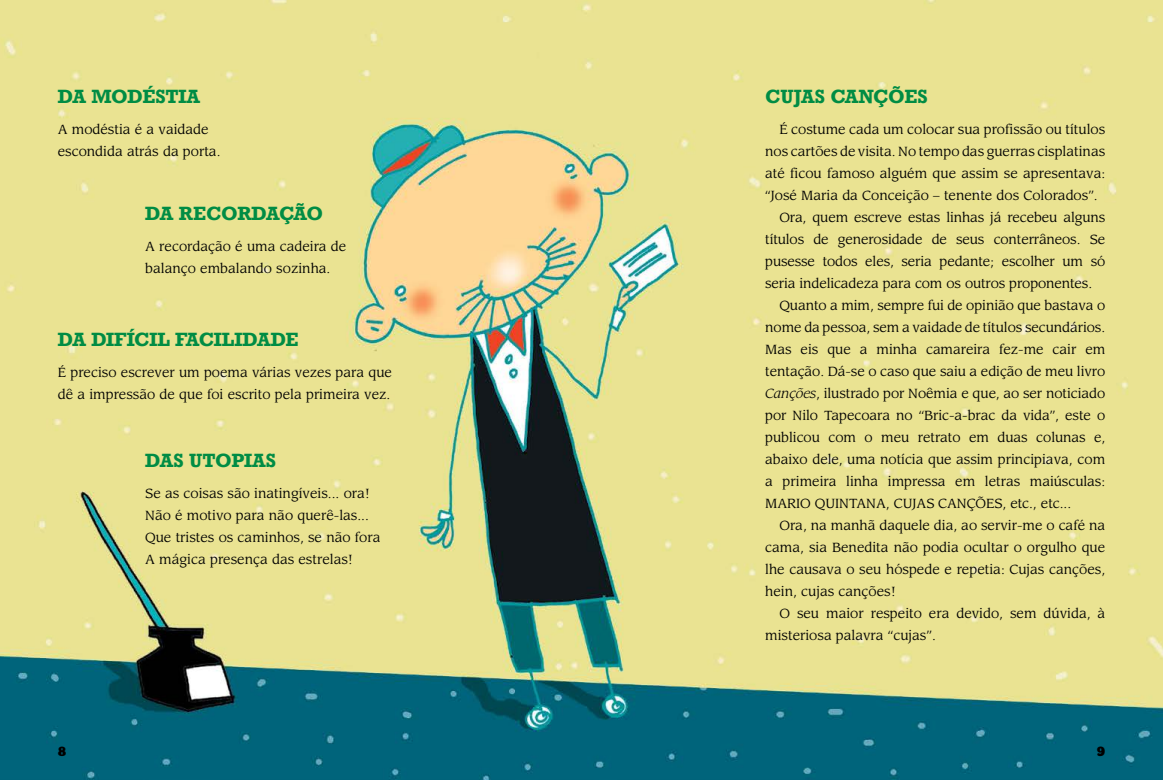
<style>
.page{position:relative;width:1163px;height:780px;background:#fff}
.page>*{position:absolute;margin:0;border:0;box-sizing:border-box;transform-origin:0 0}
.t1{font:700 18px "Rockwell";letter-spacing:-.01em;color:#008c44}
.t2{font:700 18px "Rockwell";letter-spacing:-.035em;color:#008c44}
.t3{font:14px "Coiny";color:#000}
.t4{font:13px/22px "Leawood Std";color:#000}
.s1{font-style:italic}
</style>
<div class="page">
<img style="left:0;top:0;width:1162px;height:780px">
<h1 class="t1" style="left:58px;top:85px;width:144px">DA MODÉSTIA</h1>
<p class="t4" style="left:58px;top:118px;width:164px">A modéstia é a vaidade escondida atrás da porta.</p>
<h1 class="t2" style="left:145px;top:202px;width:179px">DA RECORDAÇÃO</h1>
<p class="t4" style="left:145px;top:235px;width:203px">A recordação é uma cadeira de balanço embalando sozinha.</p>
<h1 class="t1" style="left:58px;top:328px;width:242px">DA DIFÍCIL FACILIDADE</h1>
<p class="t4" style="left:58px;top:361px;width:336px">É preciso escrever um poema várias vezes para que dê a impressão de que foi escrito pela primeira vez.</p>
<h1 class="t1" style="left:145px;top:449px;width:132px">DAS UTOPIAS</h1>
<p class="t4" style="left:145px;top:482px;width:237px">Se as coisas são inatingíveis... ora!<br>Não é motivo para não querê‑las...<br>Que tristes os caminhos, se não fora A mágica presença das estrelas!</p>
<h1 class="t1" style="left:765px;top:85px;width:164px">CUJAS CANÇÕES</h1>
<p class="t4" style="left:779px;top:118px;width:327px">É costume cada um colocar sua profissão ou títulos</p>
<p class="t4" style="left:765px;top:140px;width:341px">nos cartões de visita. No tempo das guerras cisplatinas</p>
<p class="t4" style="left:765px;top:162px;width:341px">até ficou famoso alguém que assim se apresentava:</p>
<p class="t4" style="left:765px;top:184px;width:334px">“José Maria da Conceição – tenente dos Colorados”.</p>
<p class="t4" style="left:779px;top:206px;width:327px">Ora, quem escreve estas linhas já recebeu alguns</p>
<p class="t4" style="left:765px;top:228px;width:341px">títulos de generosidade de seus conterrâneos. Se</p>
<p class="t4" style="left:765px;top:250px;width:341px">pusesse todos eles, seria pedante; escolher um só</p>
<p class="t4" style="left:765px;top:272px;width:328px">seria indelicadeza para com os outros proponentes.</p>
<p class="t4" style="left:779px;top:294px;width:327px">Quanto a mim, sempre fui de opinião que bastava o</p>
<p class="t4" style="left:765px;top:316px;width:341px">nome da pessoa, sem a vaidade de títulos secundários.</p>
<p class="t4" style="left:765px;top:338px;width:341px">Mas eis que a minha camareira fez‑me cair em</p>
<p class="t4" style="left:765px;top:360px;width:341px">tentação. Dá‑se o caso que saiu a edição de meu livro</p>
<p class="t4" style="left:765px;top:382px;width:341px"><span class="s1">Canções</span>, ilustrado por Noêmia e que, ao ser noticiado</p>
<p class="t4" style="left:765px;top:404px;width:341px">por Nilo Tapecoara no “Bric‑a‑brac da vida”, este o</p>
<p class="t4" style="left:765px;top:426px;width:341px">publicou com o meu retrato em duas colunas e,</p>
<p class="t4" style="left:765px;top:448px;width:341px">abaixo dele, uma notícia que assim principiava, com</p>
<p class="t4" style="left:765px;top:470px;width:341px">a primeira linha impressa em letras maiúsculas:</p>
<p class="t4" style="left:765px;top:492px;width:307px">MARIO QUINTANA, CUJAS CANÇÕES, etc., etc...</p>
<p class="t4" style="left:779px;top:514px;width:327px">Ora, na manhã daquele dia, ao servir‑me o café na</p>
<p class="t4" style="left:765px;top:536px;width:341px">cama, sia Benedita não podia ocultar o orgulho que</p>
<p class="t4" style="left:765px;top:558px;width:341px">lhe causava o seu hóspede e repetia: Cujas canções,</p>
<p class="t4" style="left:765px;top:580px;width:132px">hein, cujas canções!</p>
<p class="t4" style="left:779px;top:602px;width:327px">O seu maior respeito era devido, sem dúvida, à</p>
<p class="t4" style="left:765px;top:624px;width:172px">misteriosa palavra “cujas”.</p>
<p class="t3" style="left:58px;top:743px;width:10px">8</p>
<p class="t3" style="left:1096px;top:743px;width:10px">9</p>
</div>
